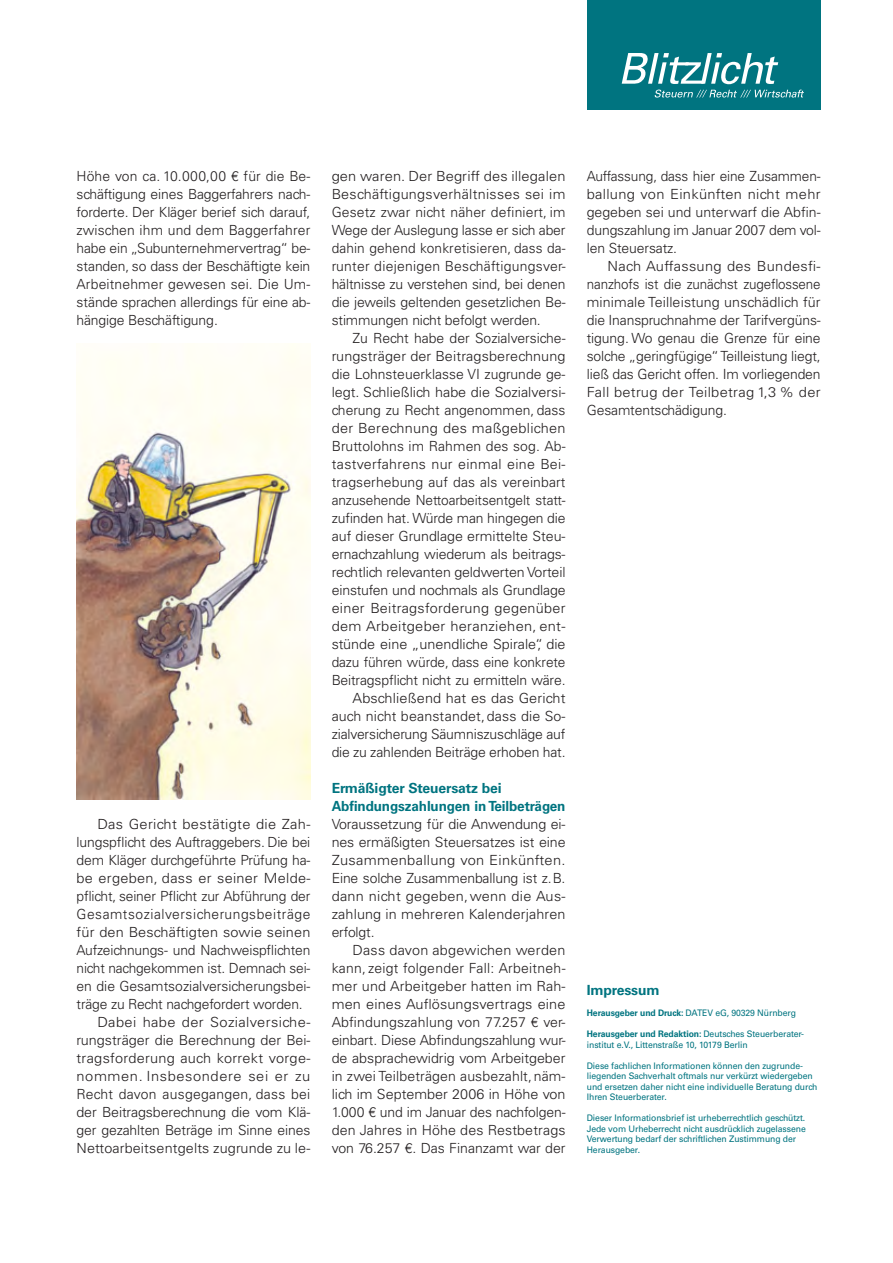
<style>
.page{position:relative;width:893px;height:1263px;background:#fff}
.page>*{position:absolute;margin:0;border:0;box-sizing:border-box;transform-origin:0 0}
.t1{font:13.95px/18px "Univers LT Std Light OV TODACA";color:#231f20;text-align:justify}
.t2{font:13.95px/18px "Univers LT Std Light OV TODACA";color:#231f20;text-align:justify;scale:1.05 1}
.t3{font:13.95px/18px "Univers LT Std Bold OV SODACA";letter-spacing:-.01em;color:#007480}
.t4{font:13.95px "Univers LT Std Light OV TODACA";letter-spacing:.02em;color:#231f20;scale:1.04 1}
.t5{font:13.95px "Univers LT Std Light OV TODACA";letter-spacing:.04em;color:#231f20}
.t6{font:13.95px "Univers LT Std Light OV TODACA";color:#231f20;scale:1.04 1}
.t7{font:13.95px "Univers LT Std Light OV TODACA";letter-spacing:.02em;color:#231f20}
.t8{font:13.95px "Univers LT Std Light OV TODACA";letter-spacing:.02em;color:#231f20;scale:1.05 1}
.t9{font:13.95px "Univers LT Std Light OV TODACA";letter-spacing:.025em;color:#231f20;scale:1.05 1}
.t10{font:13.95px "Univers LT Std Light OV TODACA";letter-spacing:.04em;color:#231f20;scale:1.05 1}
.t11{font:9px/10.5px "Univers LT Std OV UODACA";letter-spacing:-.01em;color:#007480;scale:.96 1}
.t12{font:9px "Univers LT Std Bold OV SODACA";letter-spacing:-.01em;color:#007480;scale:.96 1}
.s1{font-family:"Univers LT Std Bold OV SODACA"}
.s2{font-family:"Univers LT Std OV UODACA"}
</style>
<div class="page">
<div style="left:587px;top:0;width:234px;height:110px;background:#007480"></div>
<svg style="left:622px;top:53px;width:156px;height:31px"></svg>
<svg style="left:655px;top:90px;width:149px;height:8px"></svg>
<img style="left:76px;top:343px;width:234px;height:456px">
<p class="t1" style="left:77px;top:168px;width:235px">Höhe von ca. 10.000,00 € für die Be&shy;schäftigung eines Baggerfahrers nach&shy;forderte. Der Kläger berief sich darauf, zwischen ihm und dem Baggerfahrer habe ein „Subunternehmervertrag“ be&shy;standen, so dass der Beschäftigte kein Arbeitnehmer gewesen sei. Die Um&shy;stände sprachen allerdings für eine ab&shy;hängige Beschäftigung.</p>
<p class="t8" style="left:97px;top:819px;width:204px">Das Gericht bestätigte die Zah-</p>
<p class="t1" style="left:77px;top:834px;width:235px">lungspflicht des Auftraggebers. Die bei</p>
<p class="t1" style="left:77px;top:852px;width:235px">dem Kläger durchgeführte Prüfung ha-</p>
<p class="t4" style="left:77px;top:873px;width:226px">be ergeben, dass er seiner Melde-</p>
<p class="t1" style="left:77px;top:888px;width:235px">pflicht, seiner Pflicht zur Abführung der</p>
<p class="t5" style="left:77px;top:909px;width:235px">Gesamtsozialversicherungsbeiträge</p>
<p class="t6" style="left:77px;top:927px;width:226px">für den Beschäftigten sowie seinen</p>
<p class="t1" style="left:77px;top:942px;width:235px">Aufzeichnungs- und Nachweispflichten</p>
<p class="t1" style="left:77px;top:960px;width:235px">nicht nachgekommen ist. Demnach sei-</p>
<p class="t1" style="left:77px;top:978px;width:235px">en die Gesamtsozialversicherungsbei-</p>
<p class="t1" style="left:77px;top:996px;width:228px">träge zu Recht nachgefordert worden.</p>
<p class="t9" style="left:97px;top:1017px;width:204px">Dabei habe der Sozialversiche-</p>
<p class="t1" style="left:77px;top:1032px;width:235px">rungsträger die Berechnung der Bei-</p>
<p class="t4" style="left:77px;top:1053px;width:226px">tragsforderung auch korrekt vorge-</p>
<p class="t10" style="left:77px;top:1071px;width:224px">nommen. Insbesondere sei er zu</p>
<p class="t7" style="left:77px;top:1089px;width:235px">Recht davon ausgegangen, dass bei</p>
<p class="t1" style="left:77px;top:1104px;width:235px">der Beitragsberechnung die vom Klä-</p>
<p class="t1" style="left:77px;top:1122px;width:235px">ger gezahlten Beträge im Sinne eines</p>
<p class="t1" style="left:77px;top:1140px;width:235px">Nettoarbeitsentgelts zugrunde zu le-</p>
<p class="t2" style="left:332px;top:168px;width:224px">gen waren. Der Begriff des illegalen Beschäftigungsverhältnisses sei im Gesetz zwar nicht näher definiert, im Wege der Auslegung lasse er sich aber dahin gehend konkretisieren, dass da&shy;runter diejenigen Beschäftigungsver&shy;hältnisse zu verstehen sind, bei denen die jeweils geltenden gesetzlichen Be&shy;stimmungen nicht befolgt werden.</p>
<p class="t1" style="left:332px;top:330px;width:235px;text-align:right">Zu Recht habe der Sozialversiche&shy;rungsträger der Beitragsberechnung die Lohnsteuerklasse VI zugrunde ge&shy;legt. Schließlich habe die Sozialversi&shy;cherung zu Recht angenommen, dass der Berechnung des maßgeblichen Bruttolohns im Rahmen des sog. Ab&shy;tastverfahrens nur einmal eine Bei&shy;tragserhebung auf das als vereinbart anzusehende Nettoarbeitsentgelt statt&shy;zufinden hat. Würde man hingegen die auf dieser Grundlage ermittelte Steu&shy;ernachzahlung wiederum als beitrags&shy;rechtlich relevanten geldwerten Vorteil einstufen und nochmals als Grundlage einer Beitragsforderung gegenüber dem Arbeitgeber heranziehen, ent&shy;stünde eine „unendliche Spirale“, die dazu führen würde, dass eine konkrete Beitragspflicht nicht zu ermitteln wäre.<br>Abschließend hat es das Gericht auch nicht beanstandet, dass die So&shy;zialversicherung Säumniszuschläge auf die zu zahlenden Beiträge erhoben hat.</p>
<p class="t3" style="left:332px;top:779px;width:235px">Ermäßigter Steuersatz bei<br>Abfindungszahlungen in Teilbeträgen</p>
<p class="t1" style="left:332px;top:816px;width:235px">Voraussetzung für die Anwendung ei&shy;nes ermäßigten Steuersatzes ist eine Zusammenballung von Einkünften.<br>Eine solche Zusammenballung ist z.B. dann nicht gegeben,wenn die Aus&shy;zahlung in mehreren Kalenderjahren erfolgt.</p>
<p class="t1" style="left:332px;top:942px;width:235px;text-indent:21px">Dass davon abgewichen werden kann, zeigt folgender Fall: Arbeitneh&shy;mer und Arbeitgeber hatten im Rah&shy;men eines Auflösungsvertrags eine Abfindungszahlung von 77.257 € ver&shy;einbart. Diese Abfindungszahlung wur&shy;de absprachewidrig vom Arbeitgeber in zwei Teilbeträgen ausbezahlt, näm&shy;lich im September 2006 in Höhe von 1.000 € und im Januar des nachfolgen&shy;den Jahres in Höhe des Restbetrags von 76.257 €. Das Finanzamt war der</p>
<p class="t1" style="left:587px;top:168px;width:235px">Auffassung, dass hier eine Zusammen&shy;ballung von Einkünften nicht mehr gegeben sei und unterwarf die Abfin&shy;dungszahlung im Januar 2007 dem vol&shy;len Steuersatz.</p>
<p class="t2" style="left:587px;top:258px;width:224px;text-indent:21px">Nach Auffassung des Bundesfi&shy;nanzhofs ist die zunächst zugeflossene minimale Teilleistung unschädlich für die Inanspruchnahme der Tarifvergüns&shy;tigung. Wo genau die Grenze für eine solche „geringfügige“Teilleistung liegt, ließ das Gericht offen. Im vorliegenden Fall betrug der Teilbetrag 1,3 % der Gesamtentschädigung.</p>
<p class="t3" style="left:587px;top:981px;width:74px">Impressum</p>
<p class="t11" style="left:587px;top:1008px;width:219px"><span class="s1">Herausgeber und Druck:</span> DATEV eG, 90329 Nürnberg</p>
<p class="t12" style="left:587px;top:1028px;width:228px">Herausgeber und Redaktion: <span class="s2">Deutsches Steuerberater-</span></p>
<p class="t11" style="left:587px;top:1039px;width:169px">institut e.V., Littenstraße 10, 10179 Berlin</p>
<p class="t11" style="left:587px;top:1060px;width:242px">Diese fachlichen Informationen können den zugrunde&shy;liegenden Sachverhalt oftmals nur verkürzt wiedergeben und ersetzen daher nicht eine individuelle Beratung durch Ihren Steuerberater.</p>
<p class="t11" style="left:587px;top:1113px;width:230px">Dieser Informationsbrief ist urheberrechtlich geschützt.<br>Jede vom Urheberrecht nicht ausdrücklich zugelassene Verwertung bedarf der schriftlichen Zustimmung der Herausgeber.</p>
</div>
